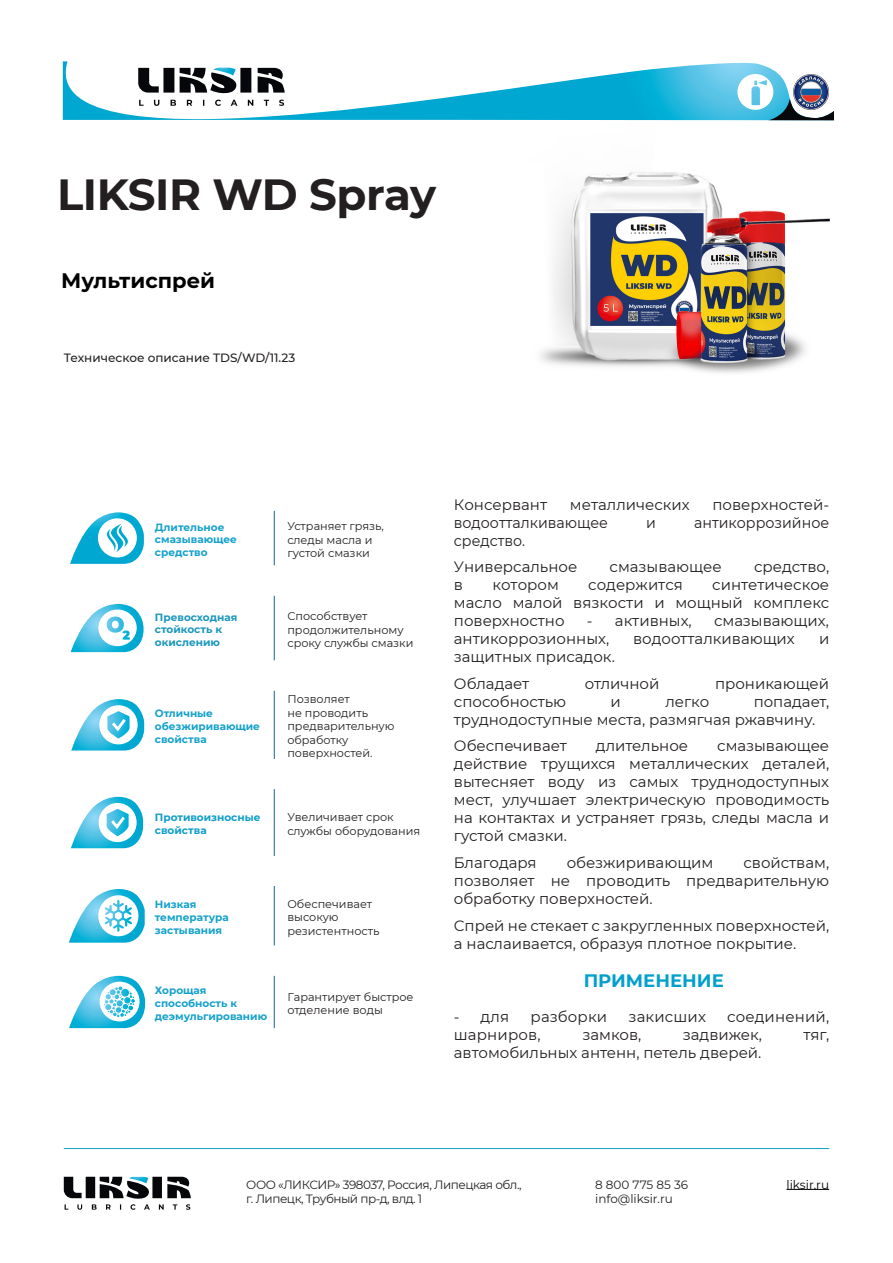
<style>
.page{position:relative;width:893px;height:1263px;background:#fff}
.page>*{position:absolute;margin:0;border:0;box-sizing:border-box;transform-origin:0 0}
.t1{font:700 43.5px "Montserrat";letter-spacing:-.01em;color:#231f20}
.t2{font:700 21px "Montserrat";color:#000001}
.Заголовок_TDS{font:700 18px "Montserrat";color:#00a0cd}
.t3{font:15px/18px "Montserrat";color:#231f20;text-align:justify}
.t4{font:15px/26.5px "Montserrat";color:#231f20;scale:.95 1}
.t5{font:12px "Montserrat";letter-spacing:-.04em;color:#231f20}
.t6{font:500 12px "Montserrat";color:#231f20}
.t7{font:12px "Montserrat";color:#231f20}
.t8{font:12px "Montserrat";color:#000001}
.t9{font:11.25px/13.5px "Montserrat";color:#231f20}
.t10{font:700 10.5px/12.6px "Montserrat";color:#15a1cb}
.t11{font:700 10.5px/12.6px "Montserrat";color:#1b97bd}
.t12{font:700 10.5px/12.6px "Montserrat";color:#0f9ec8}
</style>
<div class="page">
<img style="left:540px;top:172px;width:290px;height:201px">
<svg style="left:62px;top:61px;width:772px;height:60px"></svg>
<svg style="left:138px;top:68px;width:146px;height:25px"></svg>
<svg style="left:139px;top:100px;width:145px;height:6px"></svg>
<svg style="left:737px;top:74px;width:97px;height:46px"></svg>
<hr style="left:64px;top:1148px;width:765px;height:1px;background:#15a1cb">
<svg style="left:64px;top:1177px;width:126px;height:32px"></svg>
<hr style="left:786px;top:1189px;width:43px;height:1px;background:#000001">
<hr style="left:274px;top:511px;width:1px;height:55px;background:#126699">
<hr style="left:274px;top:596px;width:1px;height:64px;background:#126699">
<hr style="left:274px;top:690px;width:1px;height:69px;background:#126699">
<hr style="left:274px;top:789px;width:1px;height:67px;background:#126699">
<hr style="left:274px;top:886px;width:1px;height:60px;background:#126699">
<hr style="left:274px;top:976px;width:1px;height:52px;background:#126699">
<svg style="left:70px;top:512px;width:74px;height:52px"></svg>
<svg style="left:71px;top:604px;width:73px;height:48px"></svg>
<svg style="left:71px;top:699px;width:73px;height:51px"></svg>
<svg style="left:71px;top:797px;width:72px;height:51px"></svg>
<svg style="left:69px;top:889px;width:76px;height:54px"></svg>
<svg style="left:69px;top:976px;width:76px;height:52px"></svg>
<p class="t1" style="left:57px;top:163px;width:381px">LIKSIR WD Spray</p>
<p class="t2" style="left:61px;top:265px;width:155px">Мультиспрей</p>
<p class="t6" style="left:64px;top:350px;width:233px">Техническое описание TDS/WD/11.23</p>
<p class="t10" style="left:155px;top:520px;width:84px">Длительное смазывающее средство</p>
<p class="t9" style="left:287px;top:519px;width:98px">Устраняет грязь,</p>
<p class="t9" style="left:287px;top:532px;width:87px">следы масла и</p>
<p class="t9" style="left:287px;top:546px;width:84px">густой смазки</p>
<p class="t11" style="left:155px;top:610px;width:84px">Превосходная стойкость к окислению</p>
<p class="t9" style="left:287px;top:609px;width:128px">Способствует продолжительному сроку службы смазки</p>
<p class="t10" style="left:155px;top:707px;width:107px">Отличные обезжиривающие свойства</p>
<p class="t9" style="left:287px;top:692px;width:64px">Позволяет</p>
<p class="t9" style="left:287px;top:706px;width:82px">не проводить</p>
<p class="t9" style="left:287px;top:719px;width:109px">предварительную</p>
<p class="t9" style="left:287px;top:733px;width:62px">обработку</p>
<p class="t9" style="left:287px;top:746px;width:87px">поверхностей.</p>
<p class="t12" style="left:155px;top:811px;width:107px">Противоизносные свойства</p>
<p class="t9" style="left:287px;top:810px;width:134px">Увеличивает срок службы оборудования</p>
<p class="t10" style="left:155px;top:898px;width:75px">Низкая температура застывания</p>
<p class="t9" style="left:287px;top:897px;width:94px">Обеспечивает высокую резистентность</p>
<p class="t10" style="left:155px;top:984px;width:114px">Хорощая способность к деэмульгированию</p>
<p class="t9" style="left:287px;top:989px;width:128px">Гарантирует быстрое отделение воды</p>
<p class="t3" style="left:454px;top:495px;width:95px">Консервант</p>
<p class="t3" style="left:570px;top:495px;width:121px">металлических</p>
<p class="t3" style="left:712px;top:495px;width:118px">поверхностей-</p>
<p class="t4" style="left:454px;top:509px;width:164px">водоотталкивающее</p>
<p class="t4" style="left:646px;top:509px;width:12px">и</p>
<p class="t4" style="left:694px;top:509px;width:144px">антикоррозийное</p>
<p class="t4" style="left:454px;top:527px;width:131px">средство.<br>Универсальное</p>
<p class="t3" style="left:610px;top:558px;width:114px">смазывающее</p>
<p class="t3" style="left:754px;top:558px;width:77px">средство,</p>
<p class="t3" style="left:454px;top:576px;width:11px">в</p>
<p class="t3" style="left:492px;top:576px;width:68px">котором</p>
<p class="t3" style="left:588px;top:576px;width:96px">содержится</p>
<p class="t3" style="left:454px;top:576px;width:377px;text-indent:258px">синтетическое масло малой вязкости и мощный комплекс поверхностно</p>
<p class="t3" style="left:587px;top:612px;width:106px">- активных,</p>
<p class="t3" style="left:714px;top:612px;width:116px">смазывающих,</p>
<p class="t3" style="left:454px;top:630px;width:157px">антикоррозионных,</p>
<p class="t3" style="left:633px;top:630px;width:163px">водоотталкивающих</p>
<p class="t3" style="left:819px;top:630px;width:12px">и</p>
<p class="t3" style="left:454px;top:648px;width:162px">защитных присадок.</p>
<p class="t3" style="left:454px;top:674px;width:77px">Обладает</p>
<p class="t3" style="left:585px;top:674px;width:76px">отличной</p>
<p class="t3" style="left:715px;top:674px;width:116px">проникающей</p>
<p class="t3" style="left:454px;top:692px;width:114px">способностью</p>
<p class="t3" style="left:611px;top:692px;width:12px">и</p>
<p class="t3" style="left:665px;top:692px;width:45px">легко</p>
<p class="t3" style="left:454px;top:692px;width:377px;text-indent:300px">попадает, труднодоступные места, размягчая ржавчину.</p>
<p class="t3" style="left:454px;top:737px;width:114px">Обеспечивает</p>
<p class="t3" style="left:596px;top:737px;width:94px">длительное</p>
<p class="t3" style="left:454px;top:737px;width:377px;text-indent:263px">смазывающее действие трущихся металлических деталей, вытесняет воду из самых труднодоступных мест, улучшает электрическую проводимость на контактах и устраняет грязь, следы масла и густой смазки.</p>
<p class="t3" style="left:454px;top:853px;width:84px">Благодаря</p>
<p class="t3" style="left:567px;top:853px;width:148px">обезжиривающим</p>
<p class="t3" style="left:454px;top:853px;width:377px;text-indent:290px">свойствам, позволяет не проводить предварительную обработку поверхностей.</p>
<p class="t3" style="left:454px;top:916px;width:377px">Спрей не стекает с закругленных поверхностей, а наслаивается, образуя плотное покрытие.</p>
<p class="Заголовок_TDS" style="left:584px;top:967px;width:142px">ПРИМЕНЕНИЕ</p>
<p class="t3" style="left:454px;top:1007px;width:57px">- для</p>
<p class="t3" style="left:531px;top:1007px;width:78px">разборки</p>
<p class="t3" style="left:629px;top:1007px;width:79px">закисших</p>
<p class="t3" style="left:727px;top:1007px;width:103px">соединений,</p>
<p class="t3" style="left:454px;top:1025px;width:88px">шарниров,</p>
<p class="t3" style="left:582px;top:1025px;width:60px">замков,</p>
<p class="t3" style="left:683px;top:1025px;width:81px">задвижек,</p>
<p class="t3" style="left:803px;top:1025px;width:27px">тяг,</p>
<p class="t3" style="left:454px;top:1043px;width:309px">автомобильных антенн, петель дверей.</p>
<p class="t5" style="left:246px;top:1176px;width:277px">ООО «ЛИКСИР» 398037, Россия, Липецкая обл.,</p>
<p class="t5" style="left:246px;top:1190px;width:177px">г. Липецк, Трубный пр-д, влд. 1</p>
<p class="t7" style="left:595px;top:1176px;width:94px">8 800 775 85 36</p>
<p class="t7" style="left:595px;top:1190px;width:79px">info@liksir.ru</p>
<p class="t8" style="left:786px;top:1176px;width:44px">liksir.ru</p>
</div>
